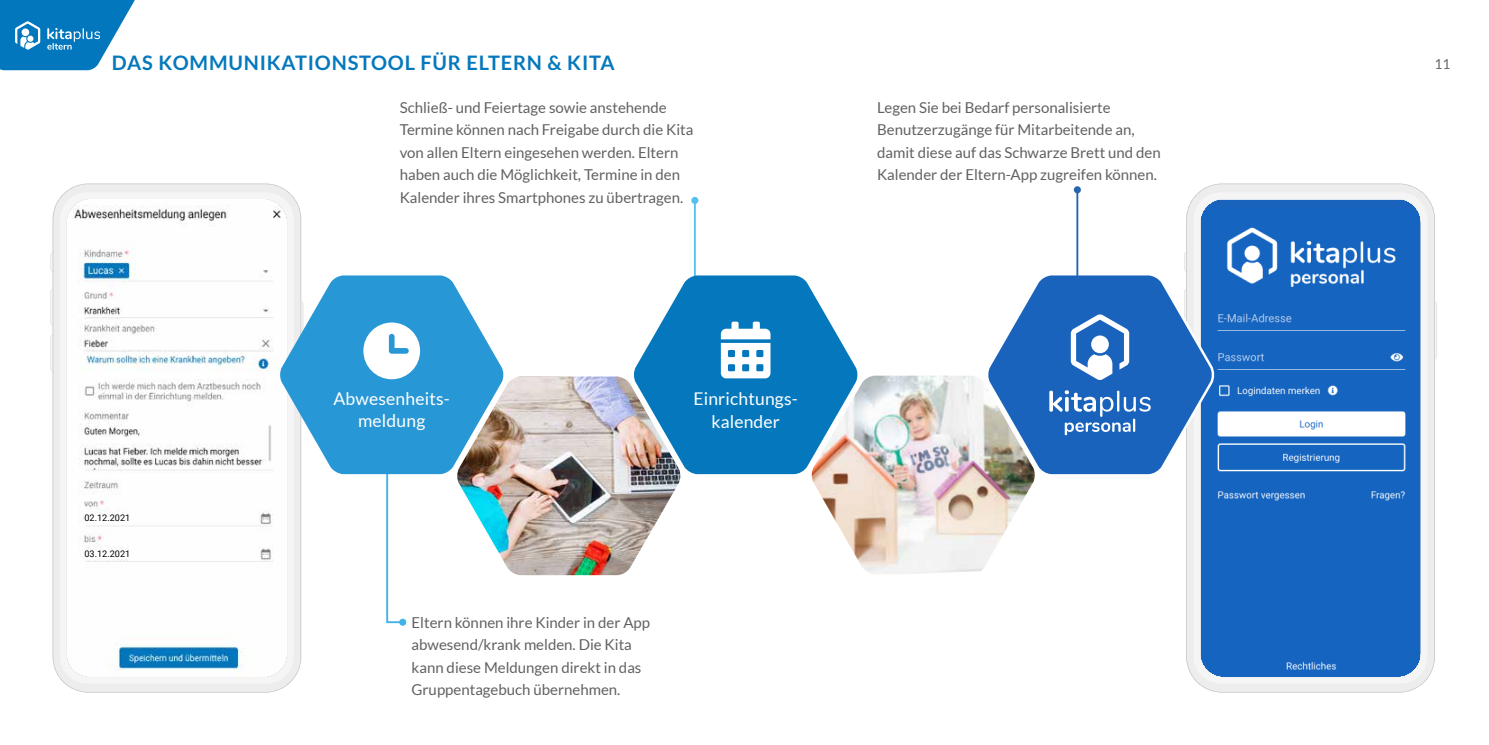
<style>
.page{position:relative;width:1489px;height:745px;background:#fff}
.page>*{position:absolute;margin:0;border:0;box-sizing:border-box;transform-origin:0 0}
.t1{font:700 20px "Lato";letter-spacing:.04em;color:#0578bd}
.t2{font:17.5px/22.5px "Lato";letter-spacing:.01em;color:#fff;text-align:center}
.t3{font:15px/22.5px "Lato";color:#616161}
.t4{font:13.75px "Lato";color:#676867}
.t5{font:9.12px "Roboto";color:#000}
</style>
<div class="page">
<svg style="left:1186px;top:183px;width:248px;height:509px;background:#ececec"></svg>
<svg style="left:1193px;top:192px;width:234px;height:491px;background:#3b7ec9"></svg>
<svg style="left:53px;top:183px;width:248px;height:509px;background:#ececec"></svg>
<svg style="left:60px;top:192px;width:234px;height:491px"></svg>
<hr style="left:694px;top:201px;width:1px;height:134px;background:#53c1f0">
<div style="left:399px;top:618px;width:7px;height:7px;background:#42b2e7;border-radius:50%"></div>
<svg style="left:385px;top:474px;width:18px;height:149px"></svg>
<svg style="left:0;top:0;width:135px;height:70px"></svg>
<div style="left:1073px;top:186px;width:7px;height:7px;background:#2665ae;border-radius:50%"></div>
<img style="left:457px;top:376px;width:224px;height:198px">
<img style="left:811px;top:375px;width:224px;height:199px">
<svg style="left:279px;top:275px;width:225px;height:199px;fill:#2897d5"></svg>
<svg style="left:363px;top:322px;width:57px;height:57px"></svg>
<svg style="left:982px;top:271px;width:234px;height:206px"></svg>
<svg style="left:1070px;top:314px;width:59px;height:66px"></svg>
<div style="left:1091px;top:335px;width:17px;height:18px;background:#fff;border-radius:50%"></div>
<svg style="left:1049px;top:390px;width:101px;height:45px;background:#4f87cb"></svg>
<hr style="left:1076px;top:190px;width:2px;height:89px;background:#2665ae">
<svg style="left:633px;top:275px;width:225px;height:199px;fill:#0578bd"></svg>
<svg style="left:720px;top:321px;width:50px;height:57px"></svg>
<div style="left:84px;top:550px;width:46px;height:8px;background:#fff"></div>
<div style="left:84px;top:513px;width:46px;height:9px;background:#fff"></div>
<div style="left:691px;top:197px;width:7px;height:7px;background:#53c1ef;border-radius:50%"></div>
<h1 class="t1" style="left:112px;top:51px;width:504px">DAS KOMMUNIKATIONSTOOL FÜR ELTERN &amp; KITA</h1>
<p class="t3" style="left:400px;top:96px;width:295px">Schließ- und Feiertage sowie anstehende Termine können nach Freigabe durch die Kita von allen Eltern eingesehen werden. Eltern haben auch die Möglichkeit, Termine in den Kalender ihres Smartphones zu übertragen.</p>
<p class="t5" style="left:84px;top:511px;width:47px">02.12.2021</p>
<p class="t5" style="left:84px;top:547px;width:47px">03.12.2021</p>
<p class="t2" style="left:333px;top:386px;width:118px">Abwesenheits&shy;meldung</p>
<p class="t2" style="left:693px;top:387px;width:106px">Einrichtungs&shy;kalender</p>
<p class="t3" style="left:411px;top:610px;width:240px">Eltern können ihre Kinder in der App abwesend/krank melden. Die Kita kann diese Meldungen direkt in das Gruppentagebuch übernehmen.</p>
<p class="t3" style="left:877px;top:96px;width:285px">Legen Sie bei Bedarf personalisierte Benutzerzugänge für Mitarbeitende an, damit diese auf das Schwarze Brett und den Kalender der Eltern-App zugreifen können.</p>
<p class="t4" style="left:1434px;top:56px;width:17px">11</p>
</div>
